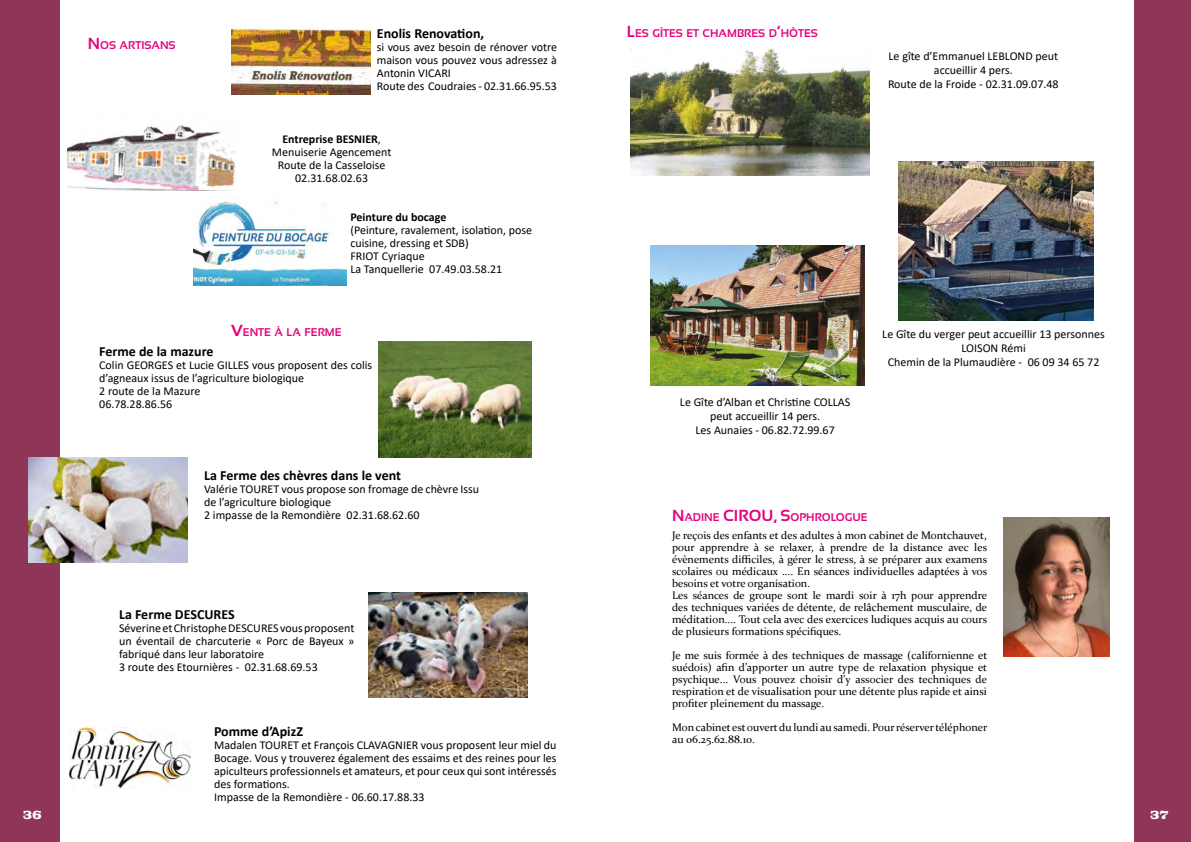
<style>
.page{position:relative;width:1191px;height:842px;background:#fff}
.page>*{position:absolute;margin:0;border:0;box-sizing:border-box;transform-origin:0 0}
.t1{font:700 16px "Sansation";color:#e6007d}
.t2{font:700 14px "Calibri";color:#000}
.t3{font:13px "Freehouse";color:#fff}
.t4{font:12px/13px "Calibri";color:#000}
.t5{font:700 12px "Calibri";color:#000}
.t6{font:700 11.2px "Sansation";color:#e6007d}
.t7{font:11px/12px "Constantia";color:#000}
.s1{font-size:16px}
.s2{font-weight:700}
.s3{font-size:11.2px}
</style>
<div class="page">
<div style="left:0;top:0;width:60px;height:842px;background:#8f3658"></div>
<div style="left:1134px;top:0;width:57px;height:842px;background:#8f3658"></div>
<img style="left:231px;top:28px;width:140px;height:66px">
<img style="left:67px;top:125px;width:169px;height:66px">
<img style="left:193px;top:198px;width:154px;height:88px">
<img style="left:70px;top:727px;width:121px;height:61px">
<img style="left:369px;top:592px;width:158px;height:105px">
<img style="left:28px;top:458px;width:159px;height:105px">
<img style="left:378px;top:342px;width:153px;height:115px">
<img style="left:650px;top:245px;width:215px;height:141px">
<img style="left:899px;top:162px;width:194px;height:158px">
<img style="left:631px;top:48px;width:238px;height:127px">
<img style="left:1003px;top:517px;width:107px;height:139px">
<p class="t6" style="left:88px;top:38px;width:88px"><span class="s1">N</span> OS ARTISANS</p>
<p class="t2" style="left:377px;top:24px;width:109px">Enolis Renovation,</p>
<p class="t4" style="left:377px;top:41px;width:182px">si vous avez besoin de rénover votre maison vous pouvez vous adressez à<br>Antonin VICARI<br>Route des Coudraies - 02.31.66.95.53</p>
<p class="t4" style="left:272px;top:132px;width:121px;text-align:center"><span class="s2">Entreprise BESNIER</span>,<br>Menuiserie Agencement<br>Route de la Casseloise<br>02.31.68.02.63</p>
<p class="t5" style="left:350px;top:209px;width:97px">Peinture du bocage</p>
<p class="t4" style="left:350px;top:223px;width:183px">(Peinture, ravalement, isolation, pose cuisine, dressing et SDB)<br>FRIOT Cyriaque<br>La Tanquellerie 07.49.03.58.21</p>
<p class="t6" style="left:231px;top:326px;width:112px"><span class="s1">V</span>ENTE À LA FERME</p>
<p class="t2" style="left:99px;top:342px;width:116px">Ferme de la mazure</p>
<p class="t4" style="left:99px;top:359px;width:274px">Colin GEORGES et Lucie GILLES vous proposent des colis d’agneaux issus de l’agriculture biologique<br>2 route de la Mazure<br>06.78.28.86.56</p>
<p class="t2" style="left:204px;top:465px;width:198px">La Ferme des chèvres dans le vent</p>
<p class="t4" style="left:204px;top:482px;width:276px">Valérie TOURET vous propose son fromage de chèvre Issu de l’agriculture biologique<br>2 impasse de la Remondière 02.31.68.62.60</p>
<p class="t2" style="left:119px;top:604px;width:117px">La Ferme DESCURES</p>
<p class="t4" style="left:119px;top:621px;width:237px">Séverine et Christophe DESCURES vous proposent un éventail de charcuterie « Porc de Bayeux » fabriqué dans leur laboratoire<br>3 route des Etournières - 02.31.68.69.53</p>
<p class="t2" style="left:214px;top:722px;width:90px">Pomme d’ApizZ</p>
<p class="t4" style="left:214px;top:738px;width:344px">Madalen TOURET et François CLAVAGNIER vous proposent leur miel du Bocage. Vous y trouverez également des essaims et des reines pour les apiculteurs professionnels et amateurs, et pour ceux qui sont intéressés des formations.<br>Impasse de la Remondière - 06.60.17.88.33</p>
<p class="t6" style="left:626px;top:27px;width:192px"><span class="s1">L</span> ES GÎTES ET CHAMBRES D<span class="s1">’</span>HÔTES</p>
<p class="t4" style="left:888px;top:49px;width:172px;line-height:14px;text-align:center">Le gîte d’Emmanuel LEBLOND peut accueillir 4 pers.<br>Route de la Froide - 02.31.09.07.48</p>
<p class="t4" style="left:680px;top:394px;width:172px;line-height:14px;text-align:center">Le Gîte d’Alban et Christine COLLAS peut accueillir 14 pers.<br>Les Aunaies - 06.82.72.99.67</p>
<p class="t4" style="left:882px;top:327px;width:224px;line-height:14px;text-align:center">Le Gîte du verger peut accueillir 13 personnes<br>LOISON Rémi<br>Chemin de la Plumaudière - 06 09 34 65 72</p>
<h1 class="t1" style="left:672px;top:506px;width:62px">N<span class="s3">ADINE</span> CIROU</h1>
<p class="t6" style="left:773px;top:511px;width:96px"><span class="s1">, S</span>OPHROLOGUE</p>
<p class="t7" style="left:672px;top:528px;width:317px">Je reçois des enfants et des adultes à mon cabinet de Montchauvet, pour apprendre à se relaxer, à prendre de la distance avec les évènements difficiles, à gérer le stress, à se préparer aux examens scolaires ou médicaux .... En séances individuelles adaptées à vos besoins et votre organisation.<br>Les séances de groupe sont le mardi soir à 17h pour apprendre des techniques variées de détente, de relâchement musculaire, de méditation.... Tout cela avec des exercices ludiques acquis au cours de plusieurs formations spécifiques.</p>
<p class="t7" style="left:672px;top:648px;width:317px;text-align:justify">Je me suis formée à des techniques de massage (californienne et suédois) afin d’apporter un autre type de relaxation physique et psychique... Vous pouvez choisir d’y associer des techniques de respiration et de visualisation pour une détente plus rapide et ainsi profiter pleinement du massage.</p>
<p class="t7" style="left:672px;top:720px;width:317px">Mon cabinet est ouvert du lundi au samedi. Pour réserver téléphoner au 06.25.62.88.10.</p>
<p class="t3" style="left:23px;top:807px;width:20px">36</p>
<p class="t3" style="left:1150px;top:807px;width:20px">37</p>
</div>
